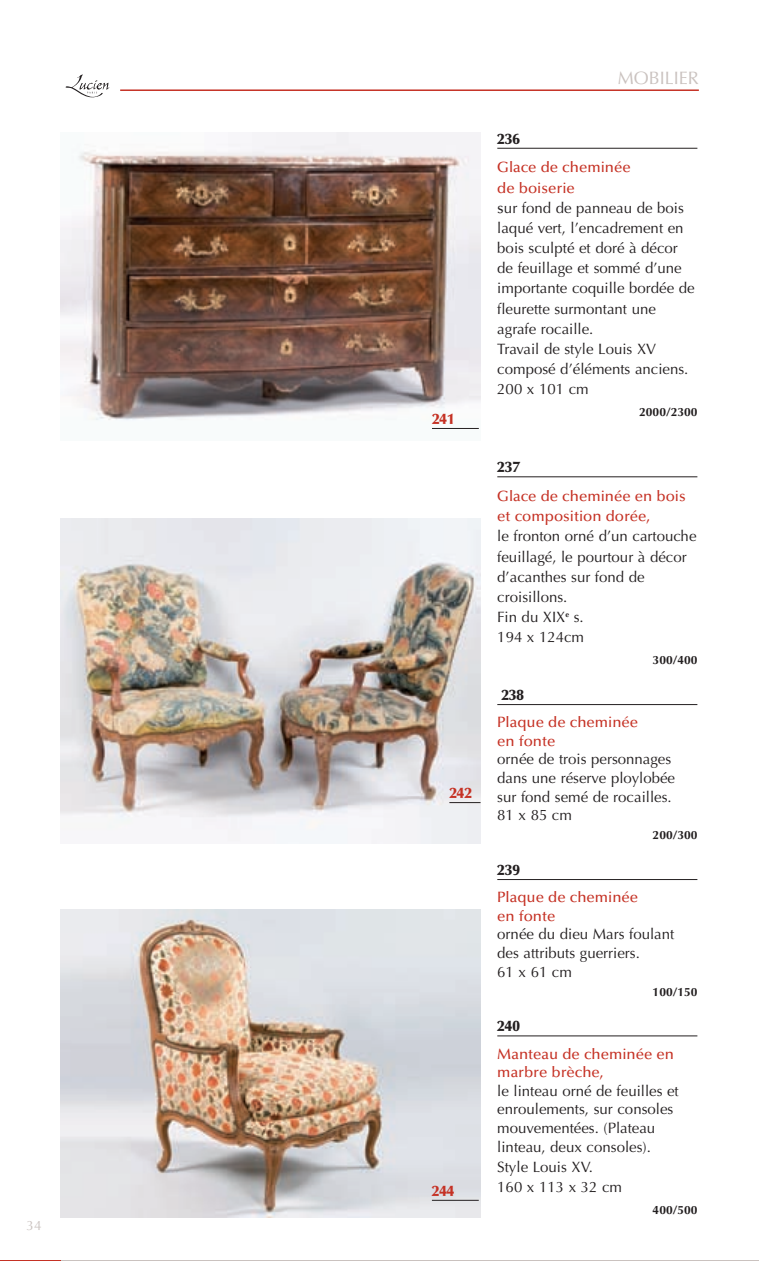
<style>
.page{position:relative;width:759px;height:1261px;background:#fff}
.page>*{position:absolute;margin:0;border:0;box-sizing:border-box;transform-origin:0 0}
.t1{font:18px "Optima";color:#cac2bf}
.t2{font:15px/20.1px "Optima";color:#231f20}
.t3{font:500 15px/18.6px "Optima";color:#c53124}
.t4{font:900 15px "Optima";color:#231f20}
.t5{font:900 15px "Optima";color:#c53124}
.t6{font:13.5px "Optima";color:#cac2bf}
.t7{font:700 12px "Optima";color:#231f20}
.s1{font-weight:500;color:#c53124}
.s2{font-weight:500}
</style>
<div class="page">
<img style="left:60px;top:74px;width:639px;height:1144px">
<p class="t6" style="left:27px;top:1219px;width:17px">34</p>
<p class="t5" style="left:431px;top:413px;width:24px">241</p>
<p class="t5" style="left:449px;top:787px;width:24px">242</p>
<p class="t5" style="left:431px;top:1184px;width:24px">244</p>
<p class="t1" style="left:617px;top:71px;width:82px">MOBILIER</p>
<p class="t4" style="left:497px;top:132px;width:24px">236</p>
<p class="t2" style="left:497px;top:159px;width:199px"><span class="s1">Glace de cheminée<br>de boiserie<br></span><span class="s2">s</span>ur fond de panneau de bois laqué vert, l’encadrement en bois sculpté et doré à décor de feuillage et sommé d’une importante coquille bordée de fleurette surmontant une agrafe rocaille.<br>Travail de style Louis XV composé d’éléments anciens.<br>200 x 101 cm</p>
<p class="t7" style="left:639px;top:407px;width:60px">2000/2300</p>
<p class="t4" style="left:497px;top:461px;width:24px">237</p>
<p class="t3" style="left:497px;top:487px;width:190px;line-height:20.2px">Glace de cheminée en bois et composition dorée,</p>
<p class="t2" style="left:497px;top:527px;width:200px">le fronton orné d’un cartouche feuillagé, le pourtour à décor d’acanthes sur fond de croisillons.<br>Fin du XIX<sup>e</sup> s.<br>194 x 124cm</p>
<p class="t7" style="left:652px;top:655px;width:46px">300/400</p>
<p class="t4" style="left:501px;top:689px;width:24px">238</p>
<p class="t3" style="left:497px;top:714px;width:142px">Plaque de cheminée en fonte</p>
<p class="t2" style="left:497px;top:751px;width:179px;line-height:18.6px">ornée de trois personnages dans une réserve ploylobée sur fond semé de rocailles.<br>81 x 85 cm</p>
<p class="t7" style="left:652px;top:830px;width:46px">200/300</p>
<p class="t4" style="left:497px;top:863px;width:24px">239</p>
<p class="t3" style="left:497px;top:889px;width:142px">Plaque de cheminée en fonte</p>
<p class="t2" style="left:497px;top:926px;width:178px;line-height:18.6px">ornée du dieu Mars foulant des attributs guerriers.<br>61 x 61 cm</p>
<p class="t7" style="left:652px;top:986px;width:46px">100/150</p>
<p class="t4" style="left:497px;top:1020px;width:24px">240</p>
<p class="t3" style="left:497px;top:1045px;width:178px">Manteau de cheminée en marbre brèche,</p>
<p class="t2" style="left:497px;top:1082px;width:183px;line-height:18.6px">le linteau orné de feuilles et enroulements, sur consoles mouvementées. (Plateau linteau, deux consoles).</p>
<p class="t2" style="left:497px;top:1157px;width:126px">Style Louis XV.<br>160 x 113 x 32 cm</p>
<p class="t7" style="left:652px;top:1204px;width:46px">400/500</p>
</div>
